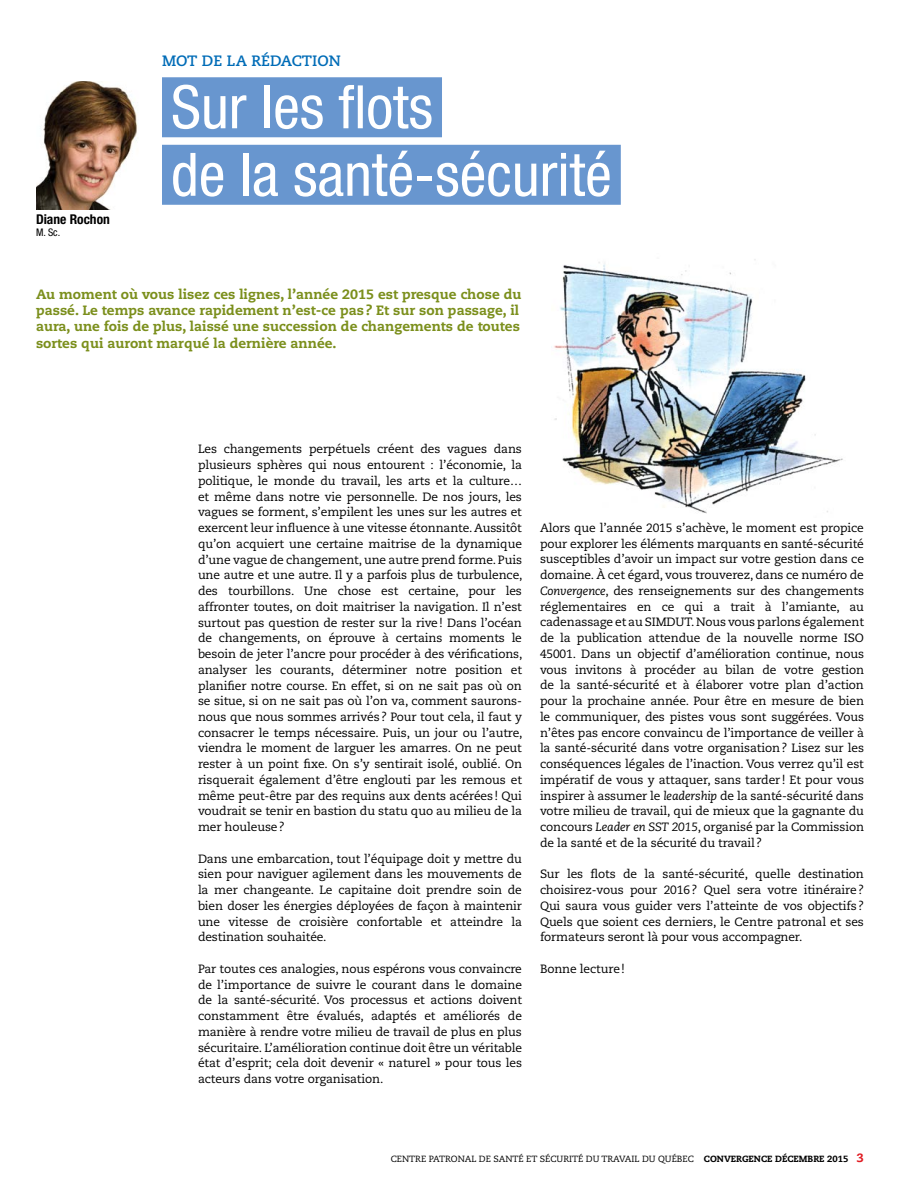
<style>
.page{position:relative;width:918px;height:1188px;background:#fff}
.page>*{position:absolute;margin:0;border:0;box-sizing:border-box;transform-origin:0 0}
.t1{font:condensed 60px/67.5px "Helvetica Neue";color:#fff}
.t2{font:700 15px "Caecilia";color:#006cb7}
.t3{font:800 13.5px/16.5px "Caecilia";color:#7b8f1c}
.t4{font:700 condensed 13.5px "Helvetica Neue";color:#000}
.t5{font:12px/15.8px "Caecilia";letter-spacing:-.01em;color:#000;text-align:justify}
.t6{font:condensed 10.5px "Helvetica Neue";color:#000}
.t7{font:9px "Caecilia";color:#000}
.t8{font:800 9px "Caecilia";color:#000}
.s1{font-style:italic}
.s2{font-size:12px;color:#e11b22}
</style>
<div class="page">
<img style="left:36px;top:81px;width:102px;height:128px">
<div style="left:162px;top:77px;width:280px;height:60px;background:#6896cf"></div>
<div style="left:162px;top:145px;width:459px;height:60px;background:#6896cf"></div>
<img style="left:554px;top:259px;width:289px;height:255px">
<p class="t2" style="left:162px;top:52px;width:180px">MOT DE LA RÉDACTION</p>
<p class="t4" style="left:36px;top:211px;width:75px">Diane Rochon</p>
<p class="t6" style="left:36px;top:227px;width:26px">M. Sc.</p>
<h1 class="t1" style="left:171px;top:73px;width:442px">Sur les flots<br>de la santé-sécurité</h1>
<p class="t3" style="left:36px;top:286px;width:487px">Au moment où vous lisez ces lignes, l’année 2015 est presque chose du passé. Le temps avance rapidement n’est-ce pas? Et sur son passage, il aura, une fois de plus, laissé une succession de changements de toutes sortes qui auront marqué la dernière année.</p>
<p class="t5" style="left:198px;top:442px;width:326px">Les changements perpétuels créent des vagues dans plusieurs sphères qui nous entourent : l’économie, la politique, le monde du travail, les arts et la culture… et même dans notre vie personnelle. De nos jours, les vagues se forment, s’empilent les unes sur les autres et exercent leur influence à une vitesse étonnante. Aussitôt qu’on acquiert une certaine maitrise de la dynamique d’une vague de changement, une autre prend forme. Puis une autre et une autre. Il y a parfois plus de turbulence, des tourbillons. Une chose est certaine, pour les affronter toutes, on doit maitriser la navigation. Il n’est surtout pas question de rester sur la rive! Dans l’océan de changements, on éprouve à certains moments le besoin de jeter l’ancre pour procéder à des vérifications, analyser les courants, déterminer notre position et planifier notre course. En effet, si on ne sait pas où on se situe, si on ne sait pas où l’on va, comment saurons&shy;nous que nous sommes arrivés? Pour tout cela, il faut y consacrer le temps nécessaire. Puis, un jour ou l’autre, viendra le moment de larguer les amarres. On ne peut rester à un point fixe. On s’y sentirait isolé, oublié. On risquerait également d’être englouti par les remous et même peut-être par des requins aux dents acérées! Qui voudrait se tenir en bastion du statu quo au milieu de la mer houleuse?</p>
<p class="t5" style="left:198px;top:851px;width:326px">Dans une embarcation, tout l’équipage doit y mettre du sien pour naviguer agilement dans les mouvements de la mer changeante. Le capitaine doit prendre soin de bien doser les énergies déployées de façon à maintenir une vitesse de croisière confortable et atteindre la destination souhaitée.</p>
<p class="t5" style="left:198px;top:961px;width:326px">Par toutes ces analogies, nous espérons vous convaincre de l’importance de suivre le courant dans le domaine de la santé-sécurité. Vos processus et actions doivent constamment être évalués, adaptés et améliorés de manière à rendre votre milieu de travail de plus en plus sécuritaire. L’amélioration continue doit être un véritable état d’esprit; cela doit devenir « naturel » pour tous les acteurs dans votre organisation.</p>
<p class="t5" style="left:540px;top:520px;width:326px">Alors que l’année 2015 s’achève, le moment est propice pour explorer les éléments marquants en santé-sécurité susceptibles d’avoir un impact sur votre gestion dans ce domaine. À cet égard, vous trouverez, dans ce numéro de <span class="s1">Convergence</span>, des renseignements sur des changements réglementaires en ce qui a trait à l’amiante, au cadenassage et au SIMDUT</p>
<p class="t5" style="left:540px;top:615px;width:326px;text-align:left;text-indent:151px">. Nous vous parlons également de la publication attendue de la nouvelle norme ISO 45001. Dans un objectif d’amélioration continue, nous vous invitons à procéder au bilan de votre gestion de la santé-sécurité et à élaborer votre plan d’action pour la prochaine année. Pour être en mesure de bien le communiquer, des pistes vous sont suggérées. Vous n’êtes pas encore convaincu de l’importance de veiller à la santé-sécurité dans votre organisation? Lisez sur les conséquences légales de l’inaction. Vous verrez qu’il est impératif de vous y attaquer, sans tarder! Et pour vous inspirer à assumer le <span class="s1">leadership</span> de la santé-sécurité dans votre milieu de travail, qui de mieux que la gagnante du concours <span class="s1">Leader en SST 2015</span>, organisé par la Commission de la santé et de la sécurité du travail?</p>
<p class="t5" style="left:540px;top:867px;width:326px">Sur les flots de la santé-sécurité, quelle destination choisirez-vous pour 2016? Quel sera votre itinéraire?<br>Qui saura vous guider vers l’atteinte de vos objectifs?<br>Quels que soient ces derniers, le Centre patronal et ses formateurs seront là pour vous accompagner.</p>
<p class="t5" style="left:540px;top:961px;width:87px">Bonne lecture!</p>
<p class="t7" style="left:391px;top:1154px;width:303px">Centre patronal de santé et sécurité du travail du Québec</p>
<p class="t8" style="left:704px;top:1153px;width:162px">convergence Décembre 2015 <span class="s2">3</span></p>
</div>
